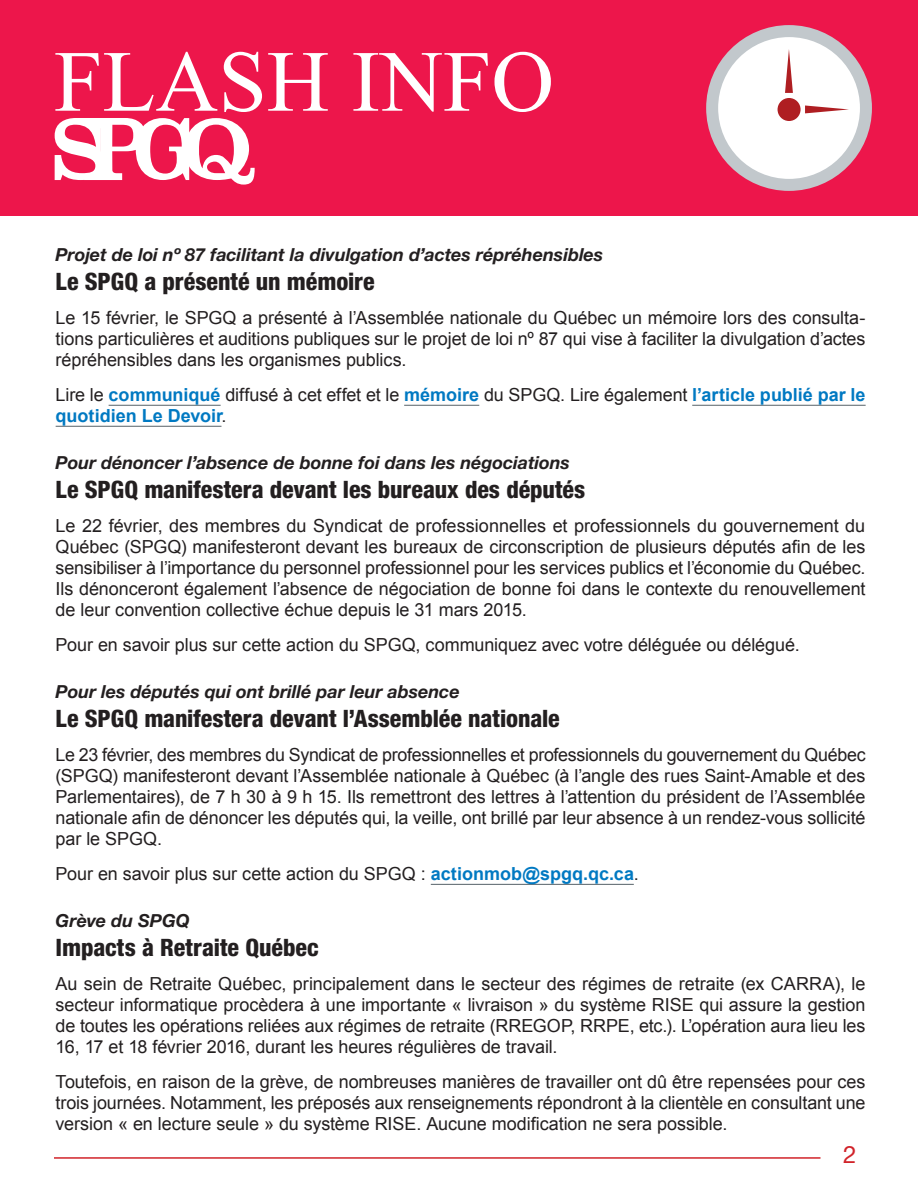
<style>
.page{position:relative;width:918px;height:1188px;background:#fff}
.page>*{position:absolute;margin:0;border:0;box-sizing:border-box;transform-origin:0 0}
.t1{font:87px "Times New Roman";color:#fff}
.t2{font:800 condensed 24px "Helvetica Neue LT Pro";color:#231f20}
.t3{font:24px "Helvetica Neue LT Pro";color:#d1232a}
.t4{font:18px/21px "Arial";letter-spacing:-.005em;color:#231f20;text-align:justify}
.t5{font:italic 700 18px "Helvetica Neue LT Pro";color:#231f20}
.t6{font:700 18px/21px "Arial";color:#0079c2}
.s1{font-weight:400;color:#231f20}
.s2{font-weight:700;color:#0079c2}
</style>
<div class="page">
<div style="left:0;top:0;width:918px;height:216px;background:#ed164b"></div>
<svg style="left:55px;top:118px;width:200px;height:67px"></svg>
<div style="left:712px;top:31px;width:154px;height:154px;background:#fff;border-radius:50%"></div>
<div style="left:706px;top:25px;width:166px;height:166px;border:12px solid #c2c8cc;border-radius:50%"></div>
<svg style="left:785px;top:49px;width:8px;height:44px"></svg>
<svg style="left:805px;top:105px;width:44px;height:8px"></svg>
<div style="left:778px;top:98px;width:23px;height:23px;background:#af1e22;border-radius:50%"></div>
<hr style="left:109px;top:405px;width:112px;height:1px;background:#697379">
<hr style="left:404px;top:405px;width:75px;height:1px;background:#697379">
<hr style="left:692px;top:405px;width:174px;height:1px;background:#697379">
<hr style="left:56px;top:426px;width:165px;height:1px;background:#697379">
<hr style="left:431px;top:884px;width:203px;height:1px;background:#697379">
<hr style="left:54px;top:1157px;width:766px;height:2px;background:#d1232a">
<h1 class="t1" style="left:54px;top:23px;width:502px">FLASH INFO</h1>
<p class="t5" style="left:56px;top:243px;width:549px">Projet de loi nº 87 facilitant la divulgation d’actes répréhensibles</p>
<h2 class="t2" style="left:56px;top:266px;width:321px">Le SPGQ a présenté un mémoire</h2>
<p class="t4" style="left:56px;top:308px;width:812px">Le 15 février, le SPGQ a présenté à l’Assemblée nationale du Québec un mémoire lors des consulta&shy;tions particulières et auditions publiques sur le projet de loi nº 87 qui vise à faciliter la divulgation d’actes répréhensibles dans les organismes publics.</p>
<p class="t6" style="left:56px;top:385px;width:811px"><span class="s1">Lire le</span> communiqué <span class="s1">diffusé à cet effet et le</span> mémoire <span class="s1">du SPGQ. Lire également</span> l’article publié par le quotidien Le Devoir<span class="s1">.</span></p>
<p class="t5" style="left:56px;top:452px;width:516px">Pour dénoncer l’absence de bonne foi dans les négociations</p>
<h2 class="t2" style="left:56px;top:474px;width:531px">Le SPGQ manifestera devant les bureaux des députés</h2>
<p class="t4" style="left:56px;top:516px;width:811px">Le 22 février, des membres du Syndicat de professionnelles et professionnels du gouvernement du Québec (SPGQ) manifesteront devant les bureaux de circonscription de plusieurs députés afin de les sensibiliser à l’importance du personnel professionnel pour les services publics et l’économie du Québec.<br>Ils dénonceront également l’absence de négociation de bonne foi dans le contexte du renouvellement de leur convention collective échue depuis le 31 mars 2015.</p>
<p class="t4" style="left:56px;top:634px;width:746px">Pour en savoir plus sur cette action du SPGQ, communiquez avec votre déléguée ou délégué.</p>
<p class="t5" style="left:56px;top:681px;width:406px">Pour les députés qui ont brillé par leur absence</p>
<h2 class="t2" style="left:56px;top:703px;width:506px">Le SPGQ manifestera devant l’Assemblée nationale</h2>
<p class="t4" style="left:56px;top:745px;width:812px">Le 23 février, des membres du Syndicat de professionnelles et professionnels du gouvernement du Québec (SPGQ) manifesteront devant l’Assemblée nationale à Québec (à l’angle des rues Saint-Amable et des Parlementaires), de 7 h 30 à 9 h 15. Ils remettront des lettres à l’attention du président de l’Assemblée nationale afin de dénoncer les députés qui, la veille, ont brillé par leur absence à un rendez-vous sollicité par le SPGQ.</p>
<p class="t4" style="left:56px;top:863px;width:585px">Pour en savoir plus sur cette action du SPGQ : <span class="s2">actionmob@spgq.qc.ca</span>.</p>
<p class="t5" style="left:56px;top:910px;width:136px">Grève du SPGQ</p>
<h2 class="t2" style="left:56px;top:933px;width:264px">Impacts à Retraite Québec</h2>
<p class="t4" style="left:56px;top:974px;width:811px">Au sein de Retraite Québec, principalement dans le secteur des régimes de retraite (ex CARRA), le secteur informatique procèdera à une importante « livraison » du système RISE qui assure la gestion de toutes les opérations reliées aux régimes de retraite (RREGOP, RRPE, etc.). L’opération aura lieu les 16, 17 et 18 février 2016, durant les heures régulières de travail.</p>
<p class="t4" style="left:56px;top:1071px;width:811px">Toutefois, en raison de la grève, de nombreuses manières de travailler ont dû être repensées pour ces trois journées. Notamment, les préposés aux renseignements répondront à la clientèle en consultant une version « en lecture seule » du système RISE. Aucune modification ne sera possible.</p>
<h2 class="t3" style="left:843px;top:1140px;width:15px">2</h2>
</div>
